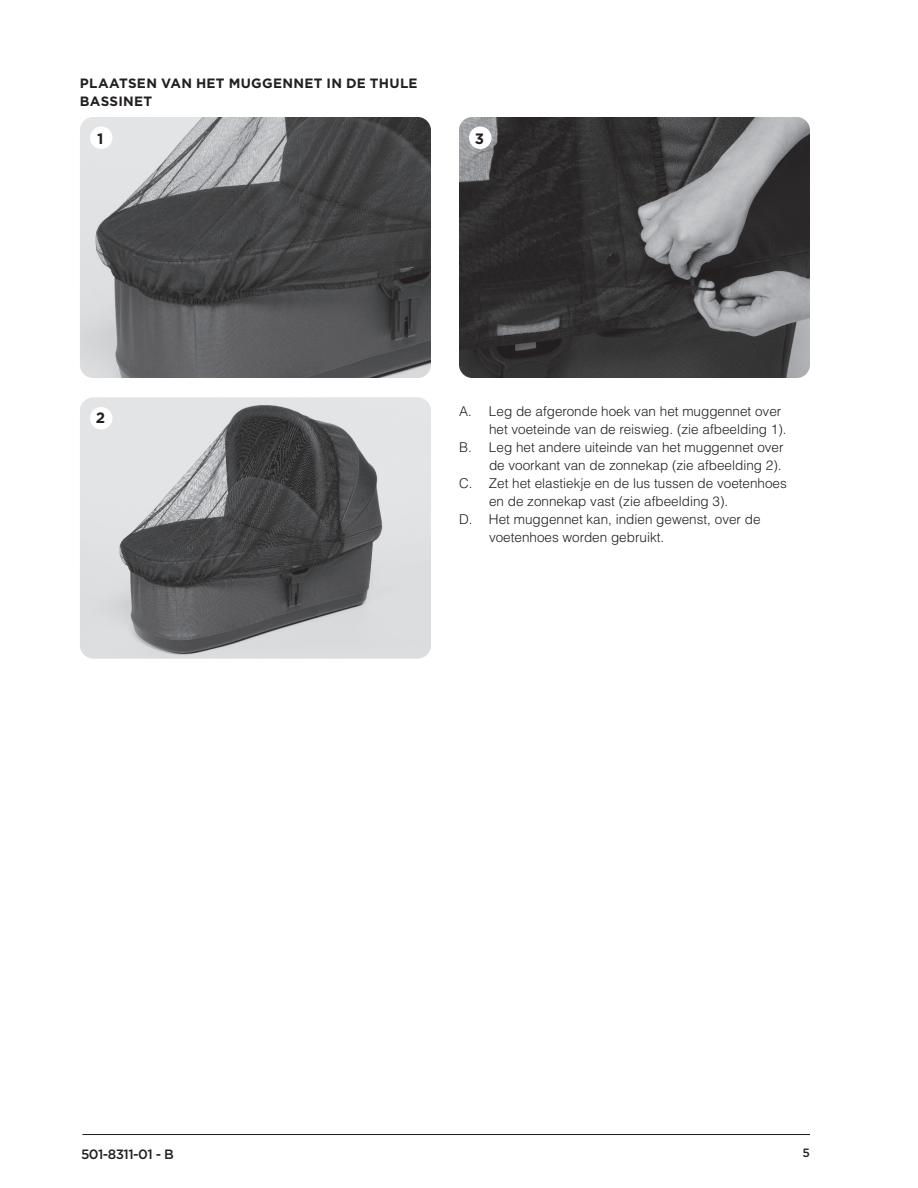
<style>
.page{position:relative;width:918px;height:1188px;background:#fff}
.page>*{position:absolute;margin:0;border:0;box-sizing:border-box;transform-origin:0 0}
.Subheading{font:700 15px "Gotham";color:#231f20}
.t1{font:300 13.5px/18px "Helvetica";color:#231f20}
.Subheading-2{font:700 13.5px/18px "Gotham";letter-spacing:.02em;color:#231f20}
.t2{font:500 13.5px "Thule";letter-spacing:-.04em;color:#231f20}
.t3{font:500 12px "Thule";color:#231f20}
</style>
<div class="page">
<hr style="left:82px;top:1134px;width:728px;height:1px;background:#231f20">
<img style="left:80px;top:117px;width:351px;height:261px">
<img style="left:459px;top:117px;width:351px;height:261px">
<img style="left:80px;top:398px;width:351px;height:260px">
<div style="left:90px;top:127px;width:22px;height:22px;background:#fff;border-radius:50%"></div>
<div style="left:469px;top:127px;width:23px;height:22px;background:#fff;border-radius:50%"></div>
<div style="left:90px;top:407px;width:22px;height:23px;background:#fff;border-radius:50%"></div>
<p class="Subheading-2" style="left:80px;top:75px;width:339px">PLAATSEN VAN HET MUGGENNET IN DE THULE<br>BASSINET</p>
<p class="Subheading" style="left:97px;top:129px;width:8px">1</p>
<p class="Subheading" style="left:475px;top:129px;width:11px">3</p>
<p class="Subheading" style="left:96px;top:408px;width:11px">2</p>
<p class="t1" style="left:489px;top:402px;width:299px;text-indent:-30px">A. Leg de afgeronde hoek van het muggennet over het voeteinde van de reiswieg. (zie afbeelding 1).</p>
<p class="t1" style="left:459px;top:438px;width:326px;text-align:right">B. Leg het andere uiteinde van het muggennet over de voorkant van de zonnekap (zie afbeelding 2).</p>
<p class="t1" style="left:489px;top:474px;width:299px;text-indent:-30px">C. Zet het elastiekje en de lus tussen de voetenhoes en de zonnekap vast (zie afbeelding 3).</p>
<p class="t1" style="left:489px;top:510px;width:273px;text-indent:-30px">D. Het muggennet kan, indien gewenst, over de voetenhoes worden gebruikt.</p>
<p class="t2" style="left:81px;top:1145px;width:94px">501-8311-01 - B</p>
<p class="t3" style="left:803px;top:1145px;width:9px">5</p>
</div>
